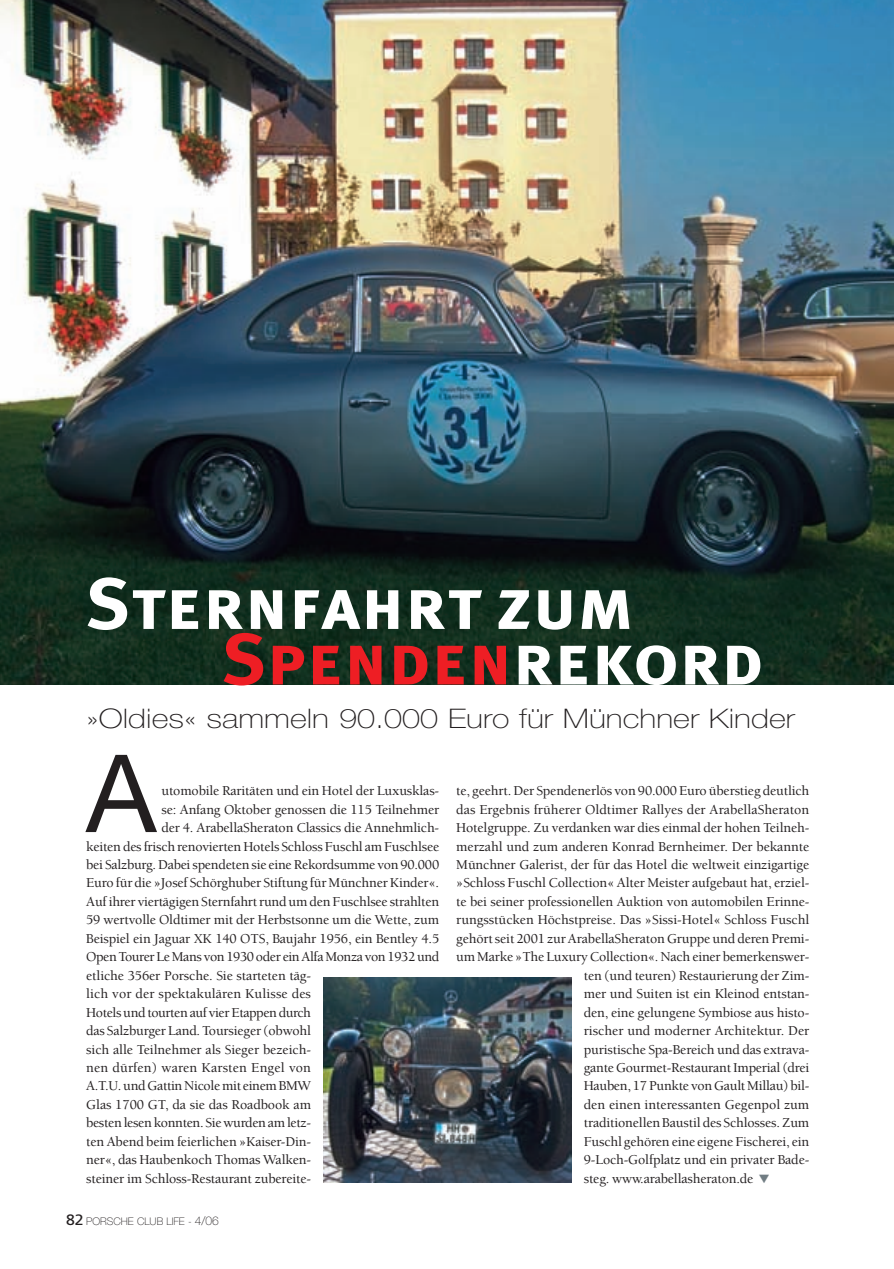
<style>
.page{position:relative;width:894px;height:1269px;background:#fff}
.page>*{position:absolute;margin:0;border:0;box-sizing:border-box;transform-origin:0 0}
.t1{font:108px "Helvetica Neue";color:#231f20}
.t2{font:72px/55.5px "Meta Plus Bold Caps";color:#fff;scale:1.05 1}
.t3{font:100 27px "Helvetica Neue LT";color:#231f20;scale:1.2 1}
.t4{font:500 13.95px "Berkeley";letter-spacing:-.01em;color:#231f20}
.t5{font:500 13.95px "Berkeley";letter-spacing:-.03em;color:#231f20}
.t6{font:500 13.95px "Berkeley";letter-spacing:.01em;color:#231f20}
.t7{font:100 10.5px "Helvetica Neue LT";color:#231f20}
.s1{color:#ee1e24}
.s2{font-family:"Frutiger LT";font-weight:400;font-size:15px}
.s3{font-size:12px}
.s4{color:#717d83}
</style>
<div class="page">
<img style="left:0;top:0;width:894px;height:1183px">
<h2 class="t2" style="left:222px;top:576px;width:517px;text-indent:-136px">Sternfahrt zum<br><span class="s1">Spenden</span>rekord</h2>
<h3 class="t3" style="left:86px;top:708px;width:592px">»Oldies« sammeln 90.000 Euro für Münchner Kinder</h3>
<h1 class="t1" style="left:86px;top:755px;width:72px">A</h1>
<p class="t4" style="left:161px;top:785px;width:279px">utomobile Raritäten und ein Hotel der Luxusklas-</p>
<p class="t4" style="left:161px;top:804px;width:279px">se: Anfang Oktober genossen die 115 Teilnehmer</p>
<p class="t4" style="left:161px;top:822px;width:279px">der 4. ArabellaSheraton Classics die Annehmlich-</p>
<p class="t4" style="left:86px;top:840px;width:354px">keiten des frisch renovierten Hotels Schloss Fuschl am Fuschlsee</p>
<p class="t4" style="left:86px;top:859px;width:354px">bei Salzburg. Dabei spendeten sie eine Rekordsumme von 90.000</p>
<p class="t4" style="left:86px;top:877px;width:354px">Euro für die »Josef Schörghuber Stiftung für Münchner Kinder«.</p>
<p class="t4" style="left:86px;top:896px;width:354px">Auf ihrer viertägigen Sternfahrt rund um den Fuschlsee strahlten</p>
<p class="t4" style="left:86px;top:914px;width:354px">59 wertvolle Oldtimer mit der Herbstsonne um die Wette, zum</p>
<p class="t4" style="left:86px;top:933px;width:354px">Beispiel ein Jaguar XK 140 OTS, Baujahr 1956, ein Bentley 4.5</p>
<p class="t5" style="left:86px;top:951px;width:354px">Open Tourer Le Mans von 1930 oder ein Alfa Monza von 1932 und</p>
<p class="t4" style="left:86px;top:970px;width:226px">etliche 356er Porsche. Sie starteten täg-</p>
<p class="t6" style="left:86px;top:988px;width:226px">lich vor der spektakulären Kulisse des</p>
<p class="t5" style="left:86px;top:1006px;width:226px">Hotels und tourten auf vier Etappen durch</p>
<p class="t4" style="left:86px;top:1025px;width:226px">das Salzburger Land. Toursieger (obwohl</p>
<p class="t4" style="left:86px;top:1043px;width:226px">sich alle Teilnehmer als Sieger bezeich-</p>
<p class="t6" style="left:86px;top:1062px;width:226px">nen dürfen) waren Karsten Engel von</p>
<p class="t4" style="left:86px;top:1080px;width:226px">A.T.U. und Gattin Nicole mit einem BMW</p>
<p class="t4" style="left:86px;top:1099px;width:226px">Glas 1700 GT, da sie das Roadbook am</p>
<p class="t4" style="left:86px;top:1117px;width:226px">besten lesen konnten. Sie wurden am letz-</p>
<p class="t4" style="left:86px;top:1136px;width:226px">ten Abend beim feierlichen »Kaiser-Din-</p>
<p class="t4" style="left:86px;top:1154px;width:226px">ner«, das Haubenkoch Thomas Walken-</p>
<p class="t4" style="left:86px;top:1173px;width:226px">steiner im Schloss-Restaurant zubereite-</p>
<p class="t7" style="left:66px;top:1217px;width:154px"><span class="s2">82</span> PORSCHE CLUB LIFE - <span class="s3">4/06</span></p>
<p class="t4" style="left:456px;top:785px;width:354px">te, geehrt. Der Spendenerlös von 90.000 Euro überstieg deutlich</p>
<p class="t4" style="left:456px;top:804px;width:354px">das Ergebnis früherer Oldtimer Rallyes der ArabellaSheraton</p>
<p class="t4" style="left:456px;top:822px;width:354px">Hotelgruppe. Zu verdanken war dies einmal der hohen Teilneh-</p>
<p class="t4" style="left:456px;top:840px;width:354px">merzahl und zum anderen Konrad Bernheimer. Der bekannte</p>
<p class="t4" style="left:456px;top:859px;width:354px">Münchner Galerist, der für das Hotel die weltweit einzigartige</p>
<p class="t4" style="left:456px;top:877px;width:354px">»Schloss Fuschl Collection« Alter Meister aufgebaut hat, erziel-</p>
<p class="t4" style="left:456px;top:896px;width:355px">te bei seiner professionellen Auktion von automobilen Erinne-</p>
<p class="t4" style="left:456px;top:914px;width:354px">rungsstücken Höchstpreise. Das »Sissi-Hotel« Schloss Fuschl</p>
<p class="t4" style="left:456px;top:933px;width:354px">gehört seit 2001 zur ArabellaSheraton Gruppe und deren Premi-</p>
<p class="t4" style="left:456px;top:951px;width:354px">um Marke »The Luxury Collection«. Nach einer bemerkenswer-</p>
<p class="t4" style="left:584px;top:970px;width:227px">ten (und teuren) Restaurierung der Zim-</p>
<p class="t4" style="left:584px;top:988px;width:227px">mer und Suiten ist ein Kleinod entstan-</p>
<p class="t4" style="left:584px;top:1006px;width:227px">den, eine gelungene Symbiose aus histo-</p>
<p class="t4" style="left:584px;top:1025px;width:227px">rischer und moderner Architektur. Der</p>
<p class="t4" style="left:584px;top:1043px;width:227px">puristische Spa-Bereich und das extrava-</p>
<p class="t4" style="left:584px;top:1062px;width:227px">gante Gourmet-Restaurant Imperial (drei</p>
<p class="t4" style="left:584px;top:1080px;width:227px">Hauben, 17 Punkte von Gault Millau) bil-</p>
<p class="t4" style="left:584px;top:1099px;width:227px">den einen interessanten Gegenpol zum</p>
<p class="t4" style="left:584px;top:1117px;width:227px">traditionellen Baustil des Schlosses. Zum</p>
<p class="t4" style="left:584px;top:1136px;width:227px">Fuschl gehören eine eigene Fischerei, ein</p>
<p class="t4" style="left:584px;top:1154px;width:227px">9-Loch-Golfplatz und ein privater Bade-</p>
<p class="t4" style="left:584px;top:1173px;width:187px">steg. www.arabellasheraton.de <span class="s4">▼</span></p>
</div>
